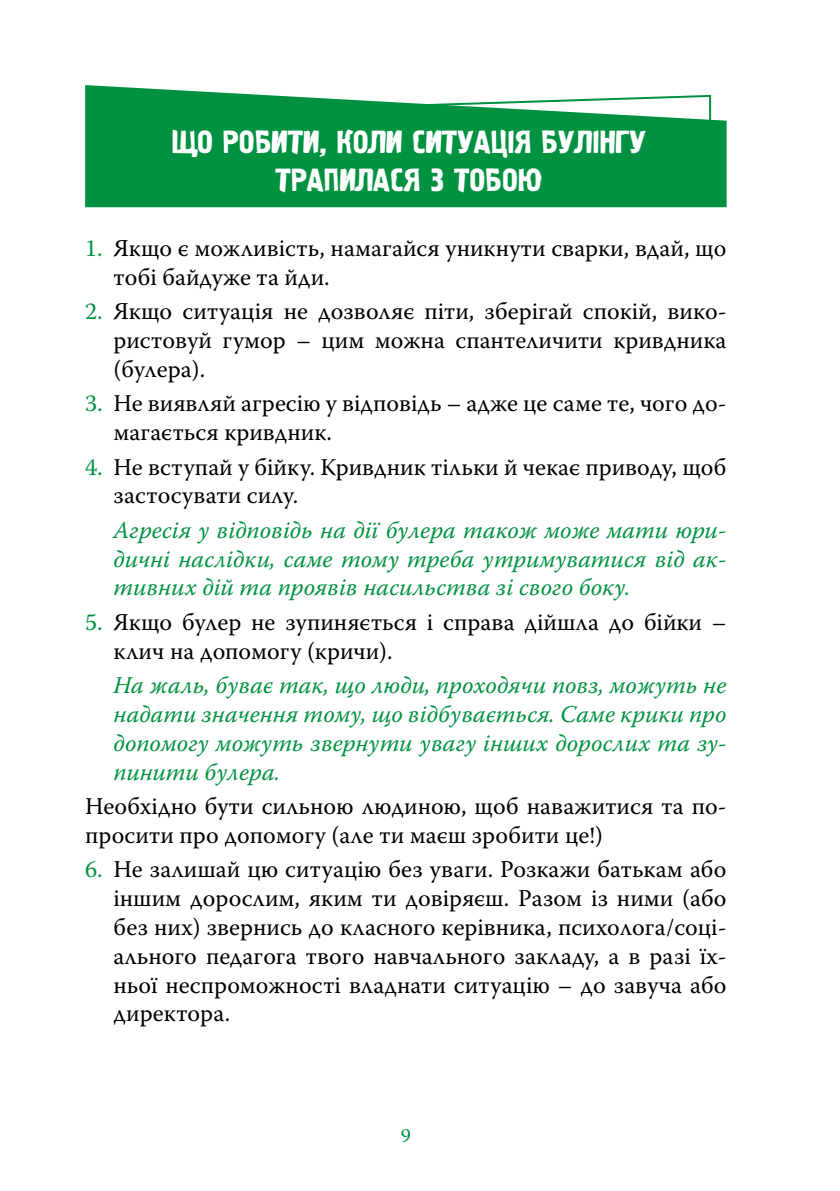
<style>
.page{position:relative;width:840px;height:1191px;background:#fff}
.page>*{position:absolute;margin:0;border:0;box-sizing:border-box;transform-origin:0 0}
.t1{font:32px/38.4px "Graffiti 1 C";color:#fff;text-align:center}
.t2{font:24px/28.8px "Warnock Pro";color:#000}
.t3{font:italic 24px/28.8px "Warnock Pro";color:#009241;text-align:justify}
.t4{font:20px "Warnock Pro";color:#009241}
.s1{color:#009241}
</style>
<div class="page">
<svg style="left:85px;top:85px;width:641px;height:122px;background:#23a15b"></svg>
<h1 class="t1" style="left:171px;top:124px;width:476px">ЩО РОБИТИ, КОЛИ СИТУАЦІЯ БУЛІНГУ<br>ТРАПИЛАСЯ З ТОБОЮ</h1>
<p class="t2" style="left:113px;top:233px;width:614px;text-indent:-28px"><span class="s1">1.</span> Якщо є можливість, намагайся уникнути сварки, вдай, що тобі байдуже та йди.</p>
<p class="t2" style="left:113px;top:296px;width:614px;text-align:justify;text-indent:-28px"><span class="s1">2.</span> Якщо ситуація не дозволяє піти, зберігай спокій, вико&shy;ристовуй гумор – цим можна спантеличити кривдника (булера).</p>
<p class="t2" style="left:113px;top:388px;width:614px;text-indent:-28px"><span class="s1">3.</span> Не виявляй агресію у відповідь – адже це саме те, чого до&shy;магається кривдник.</p>
<p class="t2" style="left:113px;top:452px;width:614px;text-indent:-28px"><span class="s1">4.</span> Не вступай у бійку. Кривдник тільки й чекає приводу, щоб застосувати силу.</p>
<p class="t3" style="left:113px;top:515px;width:614px">Агресія у відповідь на дії булера також може мати юри&shy;дичні наслідки, саме тому треба утримуватися від ак&shy;тивних дій та проявів насильства зі свого боку.</p>
<p class="t2" style="left:113px;top:607px;width:614px;text-indent:-28px"><span class="s1">5.</span> Якщо булер не зупиняється і справа дійшла до бійки – клич на допомогу (кричи).</p>
<p class="t3" style="left:113px;top:670px;width:614px">На жаль, буває так, що люди, проходячи повз, можуть не надати значення тому, що відбувається. Саме крики про допомогу можуть звернути увагу інших дорослих та зу&shy;пинити булера.</p>
<p class="t2" style="left:85px;top:791px;width:642px">Необхідно бути сильною людиною, щоб наважитися та по&shy;просити про допомогу (але ти маєш зробити це!)</p>
<p class="t2" style="left:113px;top:854px;width:614px;text-align:justify;text-indent:-28px"><span class="s1">6.</span> Не залишай цю ситуацію без уваги. Розкажи батькам або іншим дорослим, яким ти довіряєш. Разом із ними (або без них) звернись до класного керівника, психолога/соці&shy;ального педагога твого навчального закладу, а в разі їх&shy;ньої неспроможності владнати ситуацію – до завуча або директора.</p>
<p class="t4" style="left:400px;top:1123px;width:12px">9</p>
</div>
